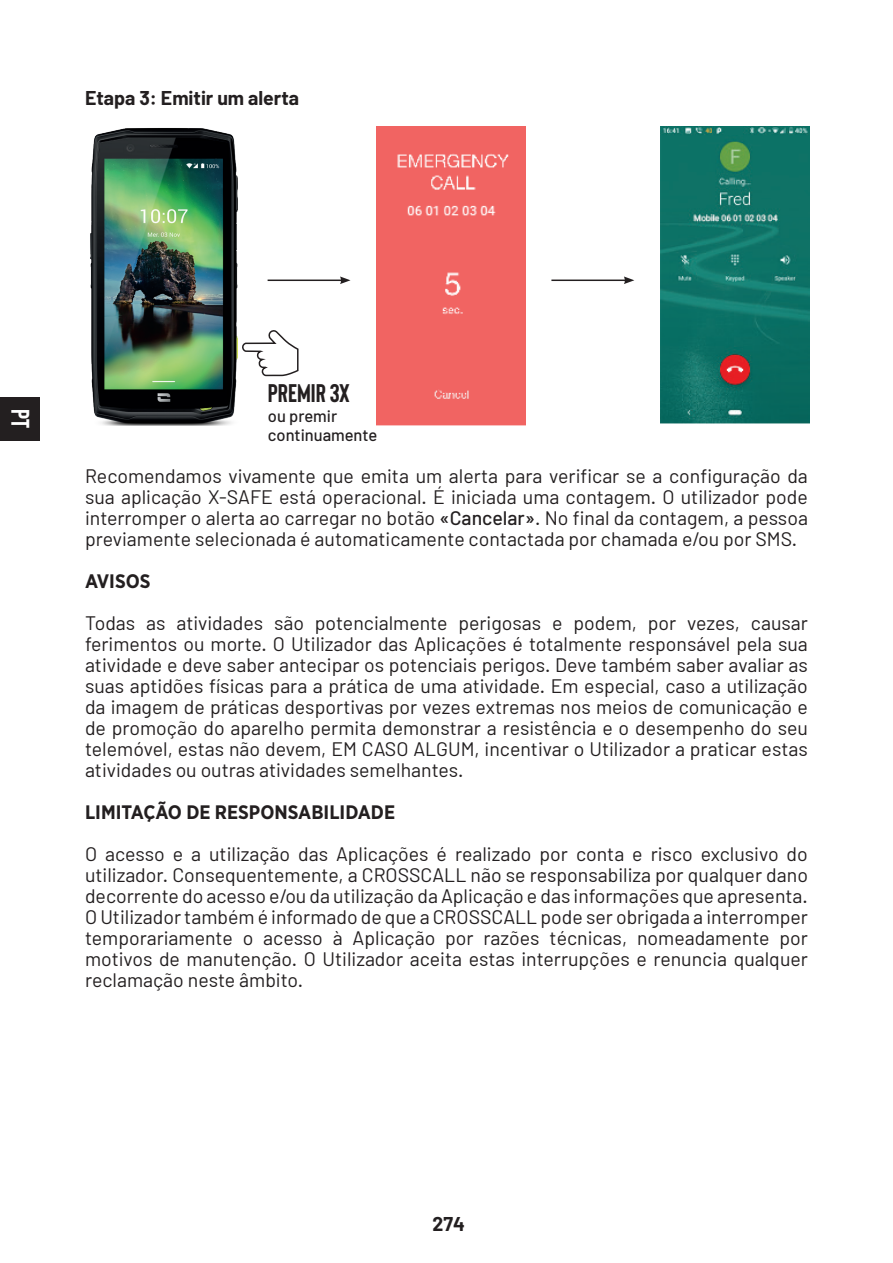
<style>
.page{position:relative;width:893px;height:1263px;background:#fff}
.page>*{position:absolute;margin:0;border:0;box-sizing:border-box;transform-origin:0 0}
.t1{font:700 25.5px "Bison";color:#231f20}
.t2{font:700 25.5px "Bison";color:#fff}
.t3{font:19.5px/21px "Barlow";color:#231f20;text-align:justify}
.t4{font:700 19.5px "Gotham Narrow";color:#231f20}
.t5{font:700 19.5px "Barlow";color:#231f20}
.t6{font:500 16.5px/19.8px "Barlow";color:#231f20}
.s1{font-weight:500}
</style>
<div class="page">
<div style="left:0;top:397px;width:40px;height:43px;background:#231f20"></div>
<img style="left:90px;top:128px;width:148px;height:298px">
<div style="left:376px;top:126px;width:150px;height:300px;background:#f16462"></div>
<img style="left:660px;top:126px;width:149px;height:298px">
<hr style="left:268px;top:280px;width:74px;height:1px;background:#231f20">
<svg style="left:340px;top:276px;width:10px;height:8px"></svg>
<hr style="left:551px;top:280px;width:75px;height:1px;background:#231f20">
<svg style="left:624px;top:276px;width:10px;height:8px"></svg>
<svg style="left:242px;top:330px;width:57px;height:47px"></svg>
<p class="t5" style="left:85px;top:83px;width:216px">Etapa 3: Emitir um alerta</p>
<h1 class="t2" style="left:36px;top:409px;width:21px;rotate:90deg">PT</h1>
<h1 class="t1" style="left:268px;top:377px;width:84px">PREMIR 3X</h1>
<p class="t6" style="left:268px;top:404px;width:111px">ou premir continuamente</p>
<p class="t3" style="left:85px;top:465px;width:724px">Recomendamos vivamente que emita um alerta para verificar se a configuração da sua aplicação X-SAFE está operacional. É iniciada uma contagem. O utilizador pode interromper o alerta ao carregar no botão <span class="s1">«Cancelar»</span>. No final da contagem, a pessoa previamente selecionada é automaticamente contactada por chamada e/ou por SMS.</p>
<p class="t4" style="left:85px;top:568px;width:67px">AVISOS</p>
<p class="t3" style="left:85px;top:612px;width:724px">Todas as atividades são potencialmente perigosas e podem, por vezes, causar ferimentos ou morte. O Utilizador das Aplicações é totalmente responsável pela sua atividade e deve saber antecipar os potenciais perigos. Deve também saber avaliar as suas aptidões físicas para a prática de uma atividade. Em especial, caso a utilização da imagem de práticas desportivas por vezes extremas nos meios de comunicação e de promoção do aparelho permita demonstrar a resistência e o desempenho do seu telemóvel, estas não devem, EM CASO ALGUM, incentivar o Utilizador a praticar estas atividades ou outras atividades semelhantes.</p>
<p class="t4" style="left:85px;top:799px;width:312px">LIMITAÇÃO DE RESPONSABILIDADE</p>
<p class="t3" style="left:85px;top:843px;width:724px">O acesso e a utilização das Aplicações é realizado por conta e risco exclusivo do utilizador. Consequentemente, a CROSSCALL não se responsabiliza por qualquer dano decorrente do acesso e/ou da utilização da Aplicação e das informações que apresenta.<br>O Utilizador também é informado de que a CROSSCALL pode ser obrigada a interromper temporariamente o acesso à Aplicação por razões técnicas, nomeadamente por motivos de manutenção. O Utilizador aceita estas interrupções e renuncia qualquer reclamação neste âmbito.</p>
<p class="t5" style="left:432px;top:1210px;width:34px">274</p>
</div>
